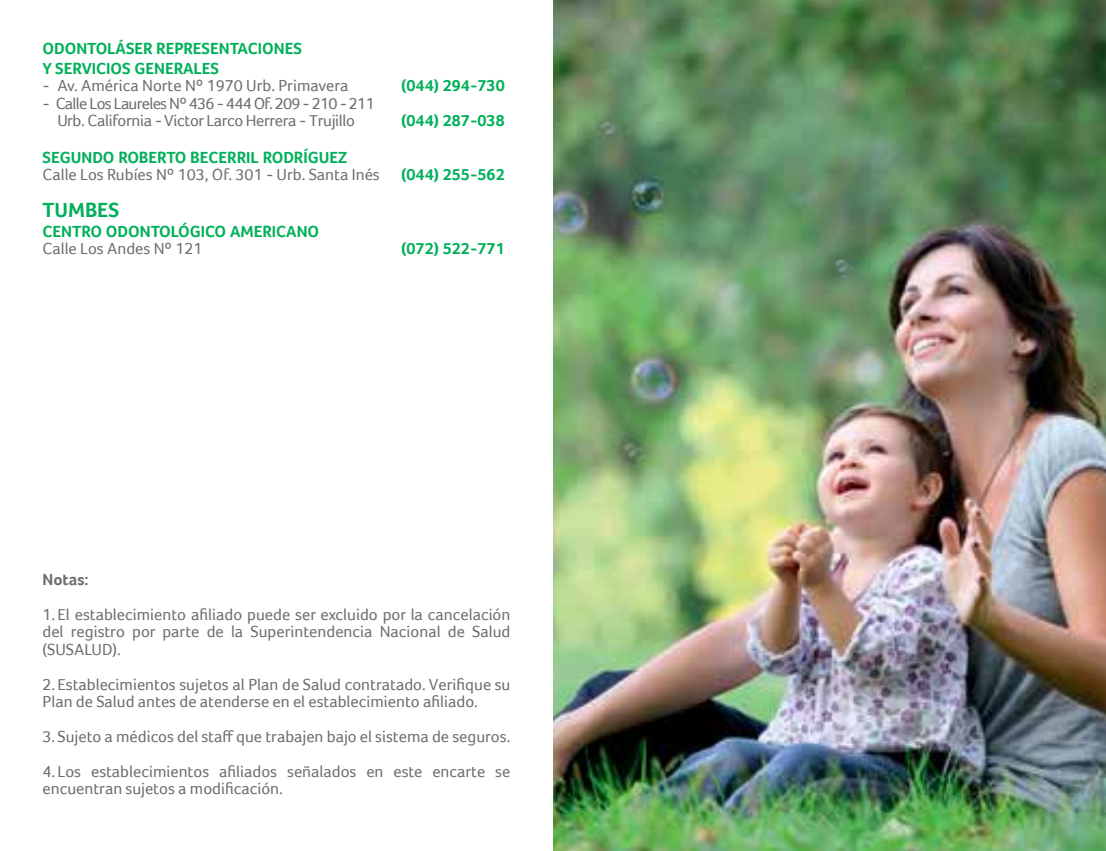
<style>
.page{position:relative;width:1106px;height:851px;background:#fff}
.page>*{position:absolute;margin:0;border:0;box-sizing:border-box;transform-origin:0 0}
.t1{font:700 21px "Foco";color:#00b05a}
.t2{font:16.5px/17.4px "Foco";color:#6d6e71}
.t3{font:700 16.5px/19.5px "Foco";color:#00b05a}
.t4{font:16.5px/17.4px "Foco";letter-spacing:-.02em;color:#6d6e71;text-align:center}
.t5{font:700 16.5px "Foco";color:#6d6e71}
</style>
<div class="page">
<img style="left:553px;top:0;width:553px;height:850px">
<p class="t3" style="left:43px;top:39px;width:261px">ODONTOLÁSER REPRESENTACIONES<br>Y SERVICIOS GENERALES</p>
<p class="t2" style="left:43px;top:77px;width:307px">- Av. América Norte Nº 1970 Urb. Primavera</p>
<p class="t3" style="left:401px;top:76px;width:105px">(044) 294-730</p>
<p class="t4" style="left:43px;top:94px;width:334px">- Calle Los Laureles Nº 436 - 444 Of. 209 - 210 - 211<br>Urb. California - Victor Larco Herrera - Trujillo</p>
<p class="t3" style="left:401px;top:110px;width:105px">(044) 287-038</p>
<p class="t3" style="left:43px;top:147px;width:306px">SEGUNDO ROBERTO BECERRIL RODRÍGUEZ</p>
<p class="t2" style="left:43px;top:166px;width:339px">Calle Los Rubíes Nº 103, Of. 301 - Urb. Santa Inés</p>
<p class="t3" style="left:401px;top:165px;width:105px">(044) 255-562</p>
<p class="t1" style="left:43px;top:198px;width:78px">TUMBES</p>
<p class="t3" style="left:43px;top:221px;width:278px">CENTRO ODONTOLÓGICO AMERICANO</p>
<p class="t2" style="left:43px;top:240px;width:162px">Calle Los Andes Nº 121</p>
<p class="t3" style="left:401px;top:239px;width:105px">(072) 522-771</p>
<p class="t5" style="left:43px;top:569px;width:48px">Notas:</p>
<p class="t2" style="left:43px;top:605px;width:469px;text-align:justify">1. El establecimiento afiliado puede ser excluido por la cancelación del registro por parte de la Superintendencia Nacional de Salud (SUSALUD).</p>
<p class="t2" style="left:43px;top:675px;width:469px">2. Establecimientos sujetos al Plan de Salud contratado. Verifique su<br>Plan de Salud antes de atenderse en el establecimiento afiliado.</p>
<p class="t2" style="left:43px;top:727px;width:469px">3. Sujeto a médicos del staff que trabajen bajo el sistema de seguros.</p>
<p class="t2" style="left:43px;top:762px;width:469px">4. Los establecimientos afiliados señalados en este encarte se encuentran sujetos a modificación.</p>
</div>
